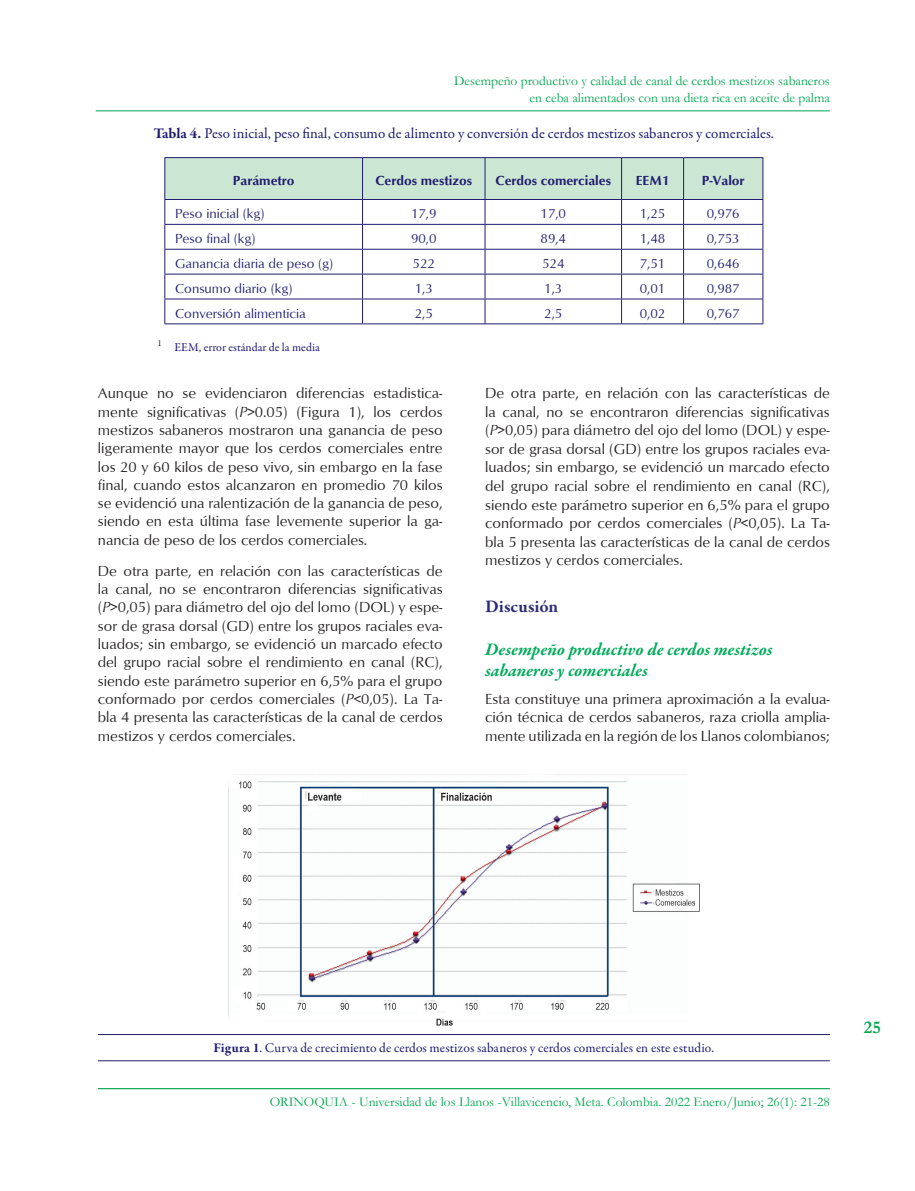
<style>
.page{position:relative;width:915px;height:1191px;background:#fff}
.page>*{position:absolute;margin:0;border:0;box-sizing:border-box;transform-origin:0 0}
.TIT_2{font:italic 700 18px/21.5px "Garamond Premr Pro";color:#00ab5b}
.TIT_1{font:700 18px "Garamond Premr Pro";color:#2e2c79}
.t1{font:700 18px "Garamond";color:#00a54f}
.BODY_TEXT{font:15px/18.3px "Optimum";color:#231f20;text-align:justify}
.TIT_TABLA{font:15px "Garamond Premr Pro";color:#201c70}
.t2{font:13.5px/16.5px "Garamond";color:#00a54f;text-align:right}
.TABLA_IZQ{font:13.5px "Optimum";color:#201c70}
.FIGURA{font:13.5px "Garamond Premr Pro";letter-spacing:.005em;color:#201c70}
.TABLA_CENTRO{font:13.5px "Optimum";color:#201c70}
.TABLA_CABEZA{font:700 13.5px "Optimum";color:#201c70}
.TABLA_NOTA{font:12px "Garamond Premr Pro";letter-spacing:-.005em;color:#201c70}
.s1{font-weight:700}
.s2{font-style:italic}
</style>
<div class="page">
<hr style="left:98px;top:1088px;width:731px;height:1px;background:#00a54f">
<hr style="left:96px;top:110px;width:733px;height:1px;background:#00a54f">
<hr style="left:164px;top:157px;width:198px;height:1px;background:#201c70">
<hr style="left:362px;top:157px;width:123px;height:1px;background:#201c70">
<hr style="left:485px;top:157px;width:136px;height:1px;background:#201c70">
<hr style="left:621px;top:157px;width:62px;height:1px;background:#201c70">
<hr style="left:683px;top:157px;width:80px;height:1px;background:#201c70">
<svg style="left:164px;top:158px;width:599px;height:165px"></svg>
<hr style="left:164px;top:323px;width:198px;height:1px;background:#201c70">
<hr style="left:362px;top:323px;width:123px;height:1px;background:#201c70">
<hr style="left:485px;top:323px;width:136px;height:1px;background:#201c70">
<hr style="left:621px;top:323px;width:62px;height:1px;background:#201c70">
<hr style="left:683px;top:323px;width:80px;height:1px;background:#201c70">
<hr style="left:98px;top:1034px;width:731px;height:1px;background:#201c70">
<hr style="left:98px;top:1060px;width:731px;height:1px;background:#201c70">
<img style="left:228px;top:774px;width:471px;height:251px">
<p class="t2" style="left:454px;top:73px;width:377px">Desempeño productivo y calidad de canal de cerdos mestizos sabaneros en ceba alimentados con una dieta rica en aceite de palma</p>
<p class="TIT_TABLA" style="left:154px;top:125px;width:621px"><span class="s1">Tabla 4.</span> Peso inicial, peso final, consumo de alimento y conversión de cerdos mestizos sabaneros y comerciales.</p>
<p class="TABLA_CABEZA" style="left:233px;top:172px;width:63px">Parámetro</p>
<p class="TABLA_CABEZA" style="left:375px;top:172px;width:98px">Cerdos mestizos</p>
<p class="TABLA_CABEZA" style="left:495px;top:172px;width:117px">Cerdos comerciales</p>
<p class="TABLA_CABEZA" style="left:635px;top:172px;width:35px">EEM1</p>
<p class="TABLA_CABEZA" style="left:701px;top:172px;width:44px">P-Valor</p>
<p class="TABLA_IZQ" style="left:175px;top:206px;width:91px">Peso inicial (kg)</p>
<p class="TABLA_CENTRO" style="left:411px;top:206px;width:27px">17,9</p>
<p class="TABLA_CENTRO" style="left:540px;top:206px;width:27px">17,0</p>
<p class="TABLA_CENTRO" style="left:639px;top:206px;width:27px">1,25</p>
<p class="TABLA_CENTRO" style="left:706px;top:206px;width:34px">0,976</p>
<p class="TABLA_IZQ" style="left:175px;top:231px;width:82px">Peso final (kg)</p>
<p class="TABLA_CENTRO" style="left:411px;top:231px;width:27px">90,0</p>
<p class="TABLA_CENTRO" style="left:540px;top:231px;width:27px">89,4</p>
<p class="TABLA_CENTRO" style="left:639px;top:231px;width:27px">1,48</p>
<p class="TABLA_CENTRO" style="left:706px;top:231px;width:34px">0,753</p>
<p class="TABLA_IZQ" style="left:175px;top:256px;width:160px">Ganancia diaria de peso (g)</p>
<p class="TABLA_CENTRO" style="left:412px;top:256px;width:24px">522</p>
<p class="TABLA_CENTRO" style="left:542px;top:256px;width:24px">524</p>
<p class="TABLA_CENTRO" style="left:639px;top:256px;width:27px">7,51</p>
<p class="TABLA_CENTRO" style="left:706px;top:256px;width:34px">0,646</p>
<p class="TABLA_IZQ" style="left:175px;top:280px;width:119px">Consumo diario (kg)</p>
<p class="TABLA_CENTRO" style="left:414px;top:280px;width:20px">1,3</p>
<p class="TABLA_CENTRO" style="left:544px;top:280px;width:20px">1,3</p>
<p class="TABLA_CENTRO" style="left:639px;top:280px;width:27px">0,01</p>
<p class="TABLA_CENTRO" style="left:706px;top:280px;width:34px">0,987</p>
<p class="TABLA_IZQ" style="left:175px;top:305px;width:132px">Conversión alimenticia</p>
<p class="TABLA_CENTRO" style="left:414px;top:305px;width:20px">2,5</p>
<p class="TABLA_CENTRO" style="left:544px;top:305px;width:20px">2,5</p>
<p class="TABLA_CENTRO" style="left:639px;top:305px;width:27px">0,02</p>
<p class="TABLA_CENTRO" style="left:706px;top:305px;width:34px">0,767</p>
<p class="TABLA_NOTA" style="left:157px;top:339px;width:164px"><sup>1</sup> EEM, error estándar de la media</p>
<p class="BODY_TEXT" style="left:98px;top:384px;width:346px">Aunque no se evidenciaron diferencias estadistica&shy;mente significativas (<span class="s2">P</span>&gt;0.05) (Figura 1), los cerdos mestizos sabaneros mostraron una ganancia de peso ligeramente mayor que los cerdos comerciales entre los 20 y 60 kilos de peso vivo, sin embargo en la fase final, cuando estos alcanzaron en promedio 70 kilos se evidenció una ralentización de la ganancia de peso, siendo en esta última fase levemente superior la ga&shy;nancia de peso de los cerdos comerciales.</p>
<p class="BODY_TEXT" style="left:98px;top:561px;width:346px">De otra parte, en relación con las características de la canal, no se encontraron diferencias significativas (<span class="s2">P</span>&gt;0,05) para diámetro del ojo del lomo (DOL) y espe&shy;sor de grasa dorsal (GD) entre los grupos raciales eva&shy;luados; sin embargo, se evidenció un marcado efecto del grupo racial sobre el rendimiento en canal (RC), siendo este parámetro superior en 6,5% para el grupo conformado por cerdos comerciales (<span class="s2">P</span>&lt;0,05). La Ta&shy;bla 4 presenta las características de la canal de cerdos mestizos y cerdos comerciales.</p>
<p class="BODY_TEXT" style="left:485px;top:384px;width:346px">De otra parte, en relación con las características de la canal, no se encontraron diferencias significativas (<span class="s2">P</span>&gt;0,05) para diámetro del ojo del lomo (DOL) y espe&shy;sor de grasa dorsal (GD) entre los grupos raciales eva&shy;luados; sin embargo, se evidenció un marcado efecto del grupo racial sobre el rendimiento en canal (RC), siendo este parámetro superior en 6,5% para el grupo conformado por cerdos comerciales (<span class="s2">P</span>&lt;0,05). La Ta&shy;bla 5 presenta las características de la canal de cerdos mestizos y cerdos comerciales.</p>
<p class="TIT_1" style="left:485px;top:595px;width:75px">Discusión</p>
<p class="TIT_2" style="left:485px;top:639px;width:289px">Desempeño productivo de cerdos mestizos sabaneros y comerciales</p>
<p class="BODY_TEXT" style="left:485px;top:689px;width:346px">Esta constituye una primera aproximación a la evalua&shy;ción técnica de cerdos sabaneros, raza criolla amplia&shy;mente utilizada en la región de los Llanos colombianos;</p>
<p class="FIGURA" style="left:213px;top:1039px;width:502px"><span class="s1">Figura 1</span>. Curva de crecimiento de cerdos mestizos sabaneros y cerdos comerciales en este estudio.</p>
<p class="t2" style="left:269px;top:1093px;width:561px">ORINOQUIA - Universidad de los Llanos -Villavicencio, Meta. Colombia. 2022 Enero/Junio; 26(1): 21-28</p>
<p class="t1" style="left:863px;top:1014px;width:18px">25</p>
</div>
